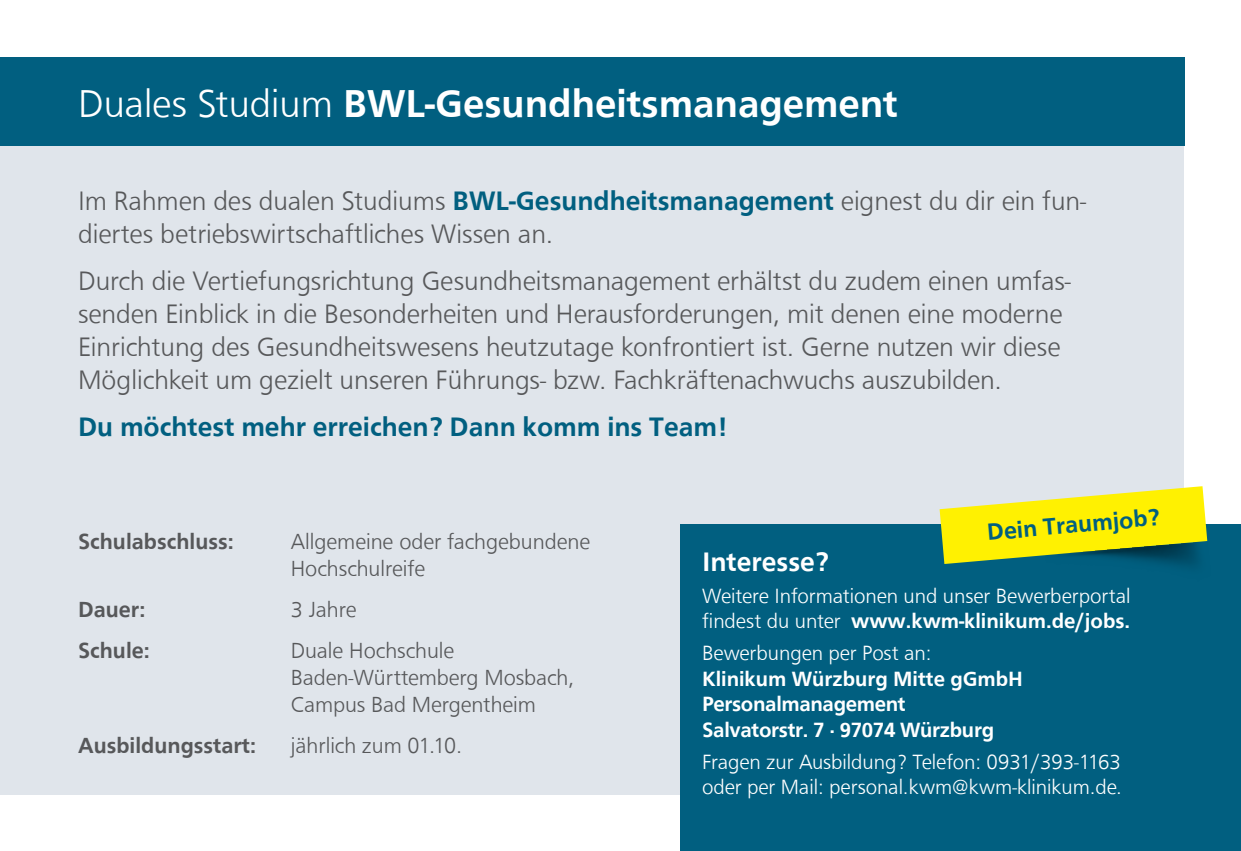
<style>
.page{position:relative;width:1241px;height:851px;background:#fff}
.page>*{position:absolute;margin:0;border:0;box-sizing:border-box;transform-origin:0 0}
.Jobtitel_Rück{font:500 40px "Front Page";color:#fff}
.Jobbeschreibung{font:300 27.5px/33px "Front Page";letter-spacing:-.005em;color:#57585a}
.Jobbeschreibung-2{font:500 27.5px "Front Page";color:#015f80}
.t1{font:500 27.5px "Front Page";color:#fff}
.Aufzählung{font:500 24.25px "Front Page";color:#015f80}
.Jobbeschreibung-3{font:300 22.5px/27px "Front Page";letter-spacing:-.005em;color:#57585a}
.Jobbeschreibung-4{font:500 22.5px "Front Page";color:#57585a}
.t2{font:300 21.25px/25.5px "Front Page";letter-spacing:-.005em;color:#fff}
.t3{font:500 21.25px/25.5px "Front Page";letter-spacing:-.015em;color:#fff}
.s1{font-weight:300}
.s2{font-weight:500;color:#015f80}
.s3{font-weight:500}
</style>
<div class="page">
<div style="left:0;top:57px;width:1183px;height:737px;background:#e0e5eb"></div>
<div style="left:680px;top:524px;width:560px;height:326px;background:#015f80"></div>
<div style="left:0;top:57px;width:1183px;height:88px;background:#015f80"></div>
<svg style="left:939px;top:486px;width:267px;height:78px"></svg>
<img style="left:1044px;top:541px;width:163px;height:25px">
<p class="Jobtitel_Rück" style="left:78px;top:74px;width:821px"><span class="s1">Duales Studium</span> BWL-Gesundheitsmanagement</p>
<p class="Jobbeschreibung" style="left:78px;top:182px;width:1009px">Im Rahmen des dualen Studiums <span class="s2">BWL-Gesundheitsmanagement</span> eignest du dir ein fun&shy;diertes betriebswirtschaftliches Wissen an.</p>
<p class="Jobbeschreibung" style="left:78px;top:262px;width:994px">Durch die Vertiefungsrichtung Gesundheitsmanagement erhältst du zudem einen umfas&shy;senden Einblick in die Besonderheiten und Herausforderungen, mit denen eine moderne Einrichtung des Gesundheitswesens heutzutage konfrontiert ist. Gerne nutzen wir diese Möglichkeit um gezielt unseren Führungs- bzw. Fachkräftenachwuchs auszubilden.</p>
<p class="Jobbeschreibung-2" style="left:78px;top:407px;width:650px">Du möchtest mehr erreichen? Dann komm ins Team!</p>
<p class="Jobbeschreibung-4" style="left:78px;top:524px;width:157px">Schulabschluss:</p>
<p class="Jobbeschreibung-3" style="left:291px;top:526px;width:301px">Allgemeine oder fachgebundene<br>Hochschulreife</p>
<p class="Jobbeschreibung-4" style="left:78px;top:593px;width:69px">Dauer:</p>
<p class="Jobbeschreibung-3" style="left:291px;top:594px;width:68px">3 Jahre</p>
<p class="Jobbeschreibung-4" style="left:78px;top:634px;width:73px">Schule:</p>
<p class="Jobbeschreibung-3" style="left:291px;top:635px;width:285px">Duale Hochschule<br>Baden-Württemberg Mosbach,<br>Campus Bad Mergentheim</p>
<p class="Jobbeschreibung-4" style="left:78px;top:729px;width:180px">Ausbildungsstart:</p>
<p class="Jobbeschreibung-3" style="left:291px;top:730px;width:173px">jährlich zum 01.10.</p>
<p class="Aufzählung" style="left:985px;top:514px;width:174px;rotate:-5deg">Dein Traumjob?</p>
<p class="t1" style="left:702px;top:541px;width:128px">Interesse?</p>
<p class="t2" style="left:702px;top:581px;width:430px">Weitere Informationen und unser Bewerberportal findest du unter <span class="s3">www.kwm-klinikum.de/jobs.</span></p>
<p class="t2" style="left:702px;top:638px;width:231px">Bewerbungen per Post an:</p>
<p class="t3" style="left:702px;top:664px;width:322px">Klinikum Würzburg Mitte gGmbH<br>Personalmanagement<br>Salvatorstr. 7 · 97074 Würzburg</p>
<p class="t2" style="left:702px;top:747px;width:421px">Fragen zur Ausbildung? Telefon: 0931/393-1163 oder per Mail: personal.kwm@kwm-klinikum.de.</p>
</div>
